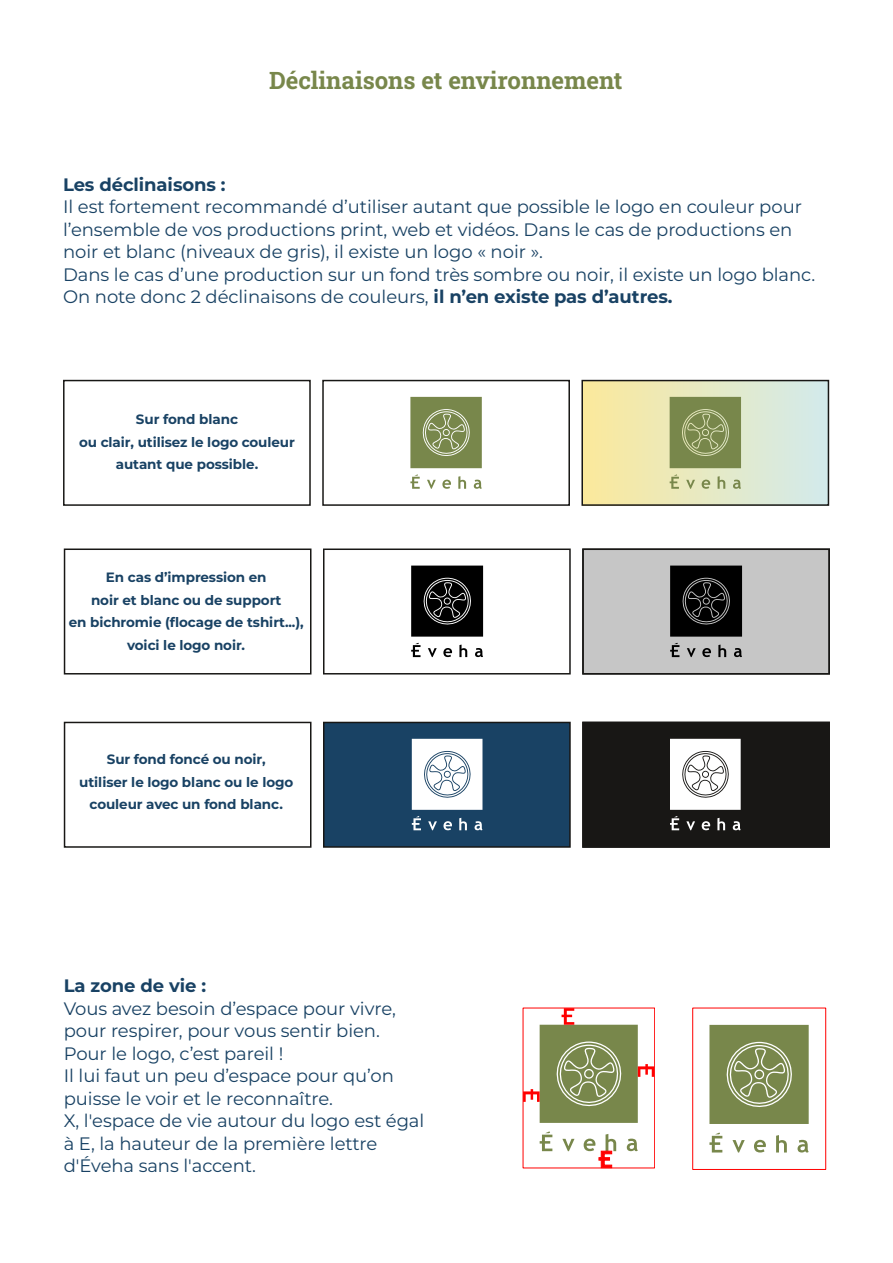
<style>
.page{position:relative;width:893px;height:1263px;background:#fff}
.page>*{position:absolute;margin:0;border:0;box-sizing:border-box;transform-origin:0 0}
.t1{font:700 24px "Roboto Slab";color:#78874b}
.t2{font:18px/22.5px "Montserrat";letter-spacing:-.005em;color:#194264}
.t3{font:700 18px "Montserrat";letter-spacing:-.005em;color:#194264}
.t4{font:700 13.5px/22.5px "Montserrat";letter-spacing:-.005em;color:#194264;text-align:center}
.s1{font-weight:700}
</style>
<div class="page">
<div style="left:583px;top:549px;width:246px;height:125px;background:#c6c6c6"></div>
<div style="left:63px;top:380px;width:248px;height:126px;border:2px solid #181715"></div>
<div style="left:322px;top:380px;width:248px;height:126px;border:2px solid #181715"></div>
<svg style="left:410px;top:397px;width:72px;height:71px;background:#84925b"></svg>
<svg style="left:427px;top:480px;width:9px;height:9px"></svg>
<svg style="left:442px;top:480px;width:9px;height:9px"></svg>
<svg style="left:458px;top:476px;width:8px;height:13px"></svg>
<svg style="left:474px;top:480px;width:8px;height:9px"></svg>
<svg style="left:410px;top:474px;width:10px;height:15px"></svg>
<div style="left:582px;top:381px;width:246px;height:124px;background:linear-gradient(to right,#fce99b,#d2eaeb)"></div>
<div style="left:581px;top:380px;width:248px;height:126px;border:2px solid #181715"></div>
<svg style="left:670px;top:397px;width:71px;height:71px;background:#818f55"></svg>
<svg style="left:686px;top:480px;width:9px;height:9px"></svg>
<svg style="left:702px;top:480px;width:8px;height:9px"></svg>
<svg style="left:718px;top:476px;width:7px;height:13px"></svg>
<svg style="left:733px;top:480px;width:8px;height:9px"></svg>
<svg style="left:670px;top:474px;width:9px;height:15px"></svg>
<div style="left:64px;top:548px;width:247px;height:126px;border:2px solid #181715"></div>
<div style="left:323px;top:548px;width:248px;height:126px;border:2px solid #181715"></div>
<div style="left:582px;top:548px;width:248px;height:126px;border:2px solid #181715"></div>
<svg style="left:411px;top:566px;width:72px;height:71px;background:#171717"></svg>
<svg style="left:428px;top:648px;width:9px;height:9px"></svg>
<svg style="left:443px;top:648px;width:9px;height:9px"></svg>
<svg style="left:459px;top:644px;width:8px;height:13px"></svg>
<svg style="left:475px;top:648px;width:8px;height:9px"></svg>
<svg style="left:411px;top:643px;width:9px;height:14px"></svg>
<svg style="left:670px;top:566px;width:72px;height:71px;background:#121212"></svg>
<svg style="left:687px;top:648px;width:9px;height:9px"></svg>
<svg style="left:702px;top:648px;width:9px;height:9px"></svg>
<svg style="left:718px;top:644px;width:8px;height:13px"></svg>
<svg style="left:734px;top:648px;width:8px;height:9px"></svg>
<svg style="left:670px;top:643px;width:9px;height:14px"></svg>
<div style="left:64px;top:722px;width:247px;height:126px;border:2px solid #181715"></div>
<div style="left:324px;top:722px;width:246px;height:125px;background:#194264"></div>
<div style="left:323px;top:722px;width:248px;height:126px;border:2px solid #181715"></div>
<div style="left:583px;top:722px;width:246px;height:125px;background:#181715"></div>
<div style="left:582px;top:722px;width:248px;height:126px;border:2px solid #181715"></div>
<svg style="left:412px;top:739px;width:70px;height:71px;background:#eaeef1"></svg>
<svg style="left:428px;top:821px;width:9px;height:9px"></svg>
<svg style="left:443px;top:821px;width:9px;height:9px"></svg>
<svg style="left:459px;top:818px;width:8px;height:12px"></svg>
<svg style="left:475px;top:821px;width:7px;height:9px"></svg>
<svg style="left:412px;top:816px;width:9px;height:14px"></svg>
<svg style="left:670px;top:739px;width:71px;height:71px;background:#e9e9e9"></svg>
<svg style="left:686px;top:821px;width:9px;height:9px"></svg>
<svg style="left:702px;top:821px;width:8px;height:9px"></svg>
<svg style="left:717px;top:818px;width:8px;height:12px"></svg>
<svg style="left:733px;top:821px;width:8px;height:9px"></svg>
<svg style="left:670px;top:816px;width:9px;height:14px"></svg>
<svg style="left:562px;top:1139px;width:12px;height:12px"></svg>
<svg style="left:627px;top:1138px;width:11px;height:13px"></svg>
<svg style="left:540px;top:1131px;width:12px;height:20px"></svg>
<svg style="left:584px;top:1134px;width:32px;height:32px"></svg>
<svg style="left:525px;top:1010px;width:128px;height:113px"></svg>
<div style="left:523px;top:1008px;width:132px;height:160px;border:1px solid #f00"></div>
<svg style="left:709px;top:1025px;width:100px;height:99px;background:#84925c"></svg>
<svg style="left:732px;top:1140px;width:13px;height:12px"></svg>
<svg style="left:754px;top:1140px;width:12px;height:12px"></svg>
<svg style="left:776px;top:1135px;width:11px;height:17px"></svg>
<svg style="left:797px;top:1140px;width:12px;height:12px"></svg>
<svg style="left:709px;top:1132px;width:13px;height:20px"></svg>
<div style="left:692px;top:1008px;width:134px;height:162px;border:1px solid #f00"></div>
<h1 class="t1" style="left:269px;top:64px;width:355px">Déclinaisons et environnement</h1>
<p class="t3" style="left:63px;top:173px;width:164px">Les déclinaisons :</p>
<p class="t2" style="left:63px;top:196px;width:754px">Il est fortement recommandé d’utiliser autant que possible le logo en couleur pour l’ensemble de vos productions print, web et vidéos. Dans le cas de productions en noir et blanc (niveaux de gris), il existe un logo « noir ».<br>Dans le cas d’une production sur un fond très sombre ou noir, il existe un logo blanc.<br>On note donc 2 déclinaisons de couleurs, <span class="s1">il n’en existe pas d’autres.</span></p>
<p class="t4" style="left:79px;top:408px;width:217px">Sur fond blanc<br>ou clair, utilisez le logo couleur autant que possible.</p>
<p class="t4" style="left:69px;top:566px;width:236px">En cas d’impression en<br>noir et blanc ou de support<br>en bichromie (flocage de tshirt...), voici le logo noir.</p>
<p class="t4" style="left:79px;top:748px;width:216px">Sur fond foncé ou noir,<br>utiliser le logo blanc ou le logo couleur avec un fond blanc.</p>
<p class="t3" style="left:64px;top:975px;width:144px">La zone de vie :</p>
<p class="t2" style="left:64px;top:997px;width:362px">Vous avez besoin d’espace pour vivre, pour respirer, pour vous sentir bien.<br>Pour le logo, c’est pareil !<br>Il lui faut un peu d’espace pour qu’on puisse le voir et le reconnaître.<br>X, l'espace de vie autour du logo est égal à E, la hauteur de la première lettre d'Éveha sans l'accent.</p>
</div>
